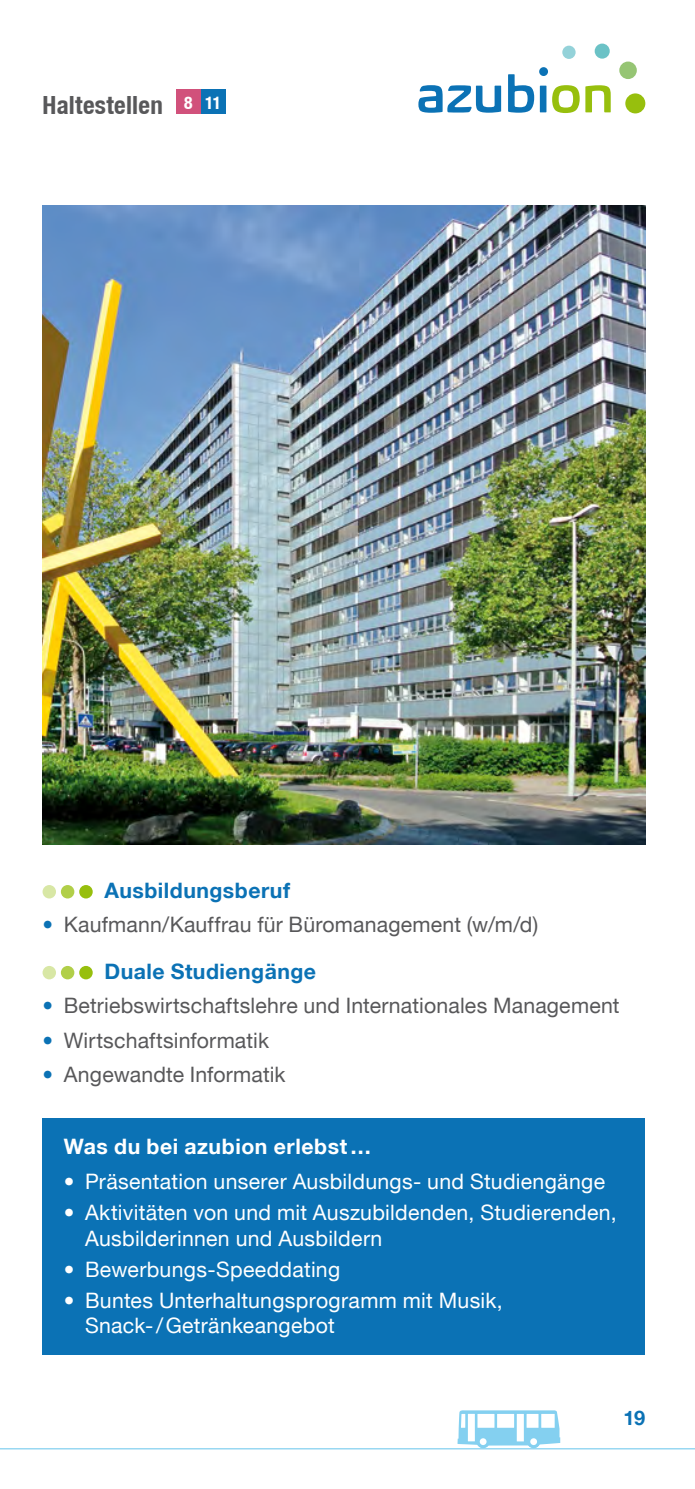
<style>
.page{position:relative;width:695px;height:1489px;background:#fff}
.page>*{position:absolute;margin:0;border:0;box-sizing:border-box;transform-origin:0 0}
.t1{font:700 condensed 25px "Helvetica Neue LT";letter-spacing:.01em;color:#58585a}
.t2{font:21.25px/25.5px "Helvetica Neue LT";letter-spacing:.015em;color:#fff}
.t3{font:21.25px/46.2px "Helvetica Neue LT";letter-spacing:.01em;color:#58585a}
.t4{font:700 21.25px "Helvetica Neue LT";letter-spacing:.025em;color:#fff}
.t5{font:700 21.25px "Helvetica Neue LT";letter-spacing:.025em;color:#0b72b5}
.t6{font:700 20px "Helvetica Neue LT";color:#0b72b5}
.s1{color:#0b72b5}
.s2{font-weight:700;color:#0b72b5}
</style>
<div class="page">
<svg style="left:418px;top:85px;width:83px;height:28px"></svg>
<svg style="left:508px;top:74px;width:26px;height:39px"></svg>
<div style="left:539px;top:86px;width:7px;height:26px;background:#0b72b5"></div>
<svg style="left:552px;top:85px;width:27px;height:28px"></svg>
<svg style="left:585px;top:85px;width:25px;height:27px"></svg>
<div style="left:625px;top:93px;width:20px;height:20px;background:#97bf0d;border-radius:50%"></div>
<div style="left:619px;top:62px;width:17px;height:17px;background:#96c574;border-radius:50%"></div>
<div style="left:594px;top:44px;width:15px;height:15px;background:#6bc2c6;border-radius:50%"></div>
<div style="left:562px;top:46px;width:13px;height:13px;background:#94d2d9;border-radius:50%"></div>
<div style="left:539px;top:67px;width:9px;height:9px;background:#0b72b5;border-radius:50%"></div>
<div style="left:43px;top:885px;width:13px;height:13px;background:#d8e7a5;border-radius:50%"></div>
<div style="left:61px;top:885px;width:13px;height:13px;background:#b1cf49;border-radius:50%"></div>
<div style="left:79px;top:885px;width:14px;height:13px;background:#97bf0d;border-radius:50%"></div>
<svg style="left:43px;top:965px;width:13px;height:14px"></svg>
<svg style="left:61px;top:965px;width:13px;height:14px"></svg>
<div style="left:79px;top:965px;width:14px;height:14px;background:#97bf0d;border-radius:50%"></div>
<div style="left:43px;top:1117px;width:602px;height:237px;background:#0b72b5"></div>
<img style="left:43px;top:206px;width:602px;height:638px">
<div style="left:176px;top:89px;width:25px;height:25px;background:#d1517b"></div>
<div style="left:201px;top:89px;width:24px;height:25px;background:#0b72b5"></div>
<svg style="left:0;top:1410px;width:694px;height:39px"></svg>
<svg style="left:476px;top:1434px;width:13px;height:13px"></svg>
<svg style="left:479px;top:1437px;width:7px;height:7px"></svg>
<div style="left:527px;top:1434px;width:13px;height:13px;background:#84d0f0;border-radius:50%"></div>
<svg style="left:530px;top:1437px;width:7px;height:7px"></svg>
<p class="t1" style="left:43px;top:90px;width:180px">Haltestellen <sup>8</sup> <sup>11</sup></p>
<p class="t5" style="left:104px;top:877px;width:187px">Ausbildungsberuf</p>
<p class="t3" style="left:104px;top:901px;width:435px;text-indent:-62px"><span class="s1">•</span> Kaufmann/Kauffrau für Büromanagement (w/m/d)<br><span class="s2">Duale Studiengänge</span></p>
<p class="t3" style="left:43px;top:982px;width:578px"><span class="s1">•</span> Betriebswirtschaftslehre und Internationales Management</p>
<p class="t3" style="left:43px;top:1016px;width:228px"><span class="s1">•</span> Wirtschaftsinformatik</p>
<p class="t3" style="left:43px;top:1051px;width:244px"><span class="s1">•</span> Angewandte Informatik</p>
<p class="t4" style="left:64px;top:1133px;width:309px">Was du bei azubion erlebst…</p>
<p class="t2" style="left:64px;top:1168px;width:542px">• Präsentation unserer Ausbildungs- und Studiengänge</p>
<p class="t2" style="left:85px;top:1199px;width:533px;text-indent:-21px">• Aktivitäten von und mit Auszubildenden, Studierenden,<br>Ausbilderinnen und Ausbildern</p>
<p class="t2" style="left:64px;top:1255px;width:278px">• Bewerbungs-Speeddating</p>
<p class="t2" style="left:85px;top:1286px;width:419px;text-indent:-21px">• Buntes Unterhaltungsprogramm mit Musik,<br>Snack-/Getränkeangebot</p>
<p class="t6" style="left:623px;top:1404px;width:23px">19</p>
</div>
